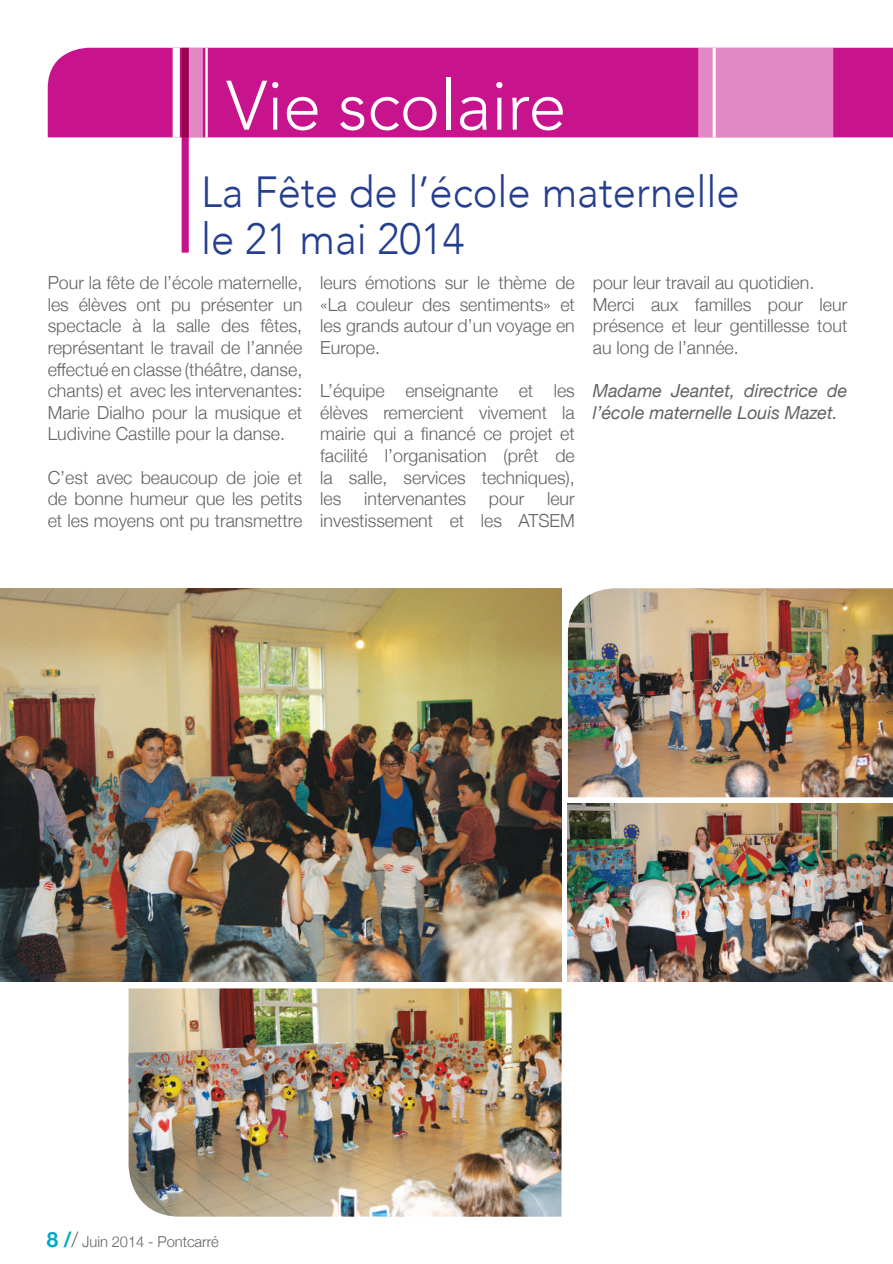
<style>
.page{position:relative;width:893px;height:1264px;background:#fff}
.page>*{position:absolute;margin:0;border:0;box-sizing:border-box;transform-origin:0 0}
.t1{font:300 69.15px "Avenir";letter-spacing:-.005em;color:#fff}
.t2{font:300 43.5px/46.5px "Avenir";color:#253f8e;scale:.96 1}
.t3{font:300 18px/21.6px "Helvetica Neue";color:#636366;text-align:justify}
.t4{font:italic 18px/21.6px "Helvetica Neue";color:#636366}
.t5{font:300 15px "Helvetica Neue";letter-spacing:-.005em;color:#636366}
.s1{font-weight:700;font-size:21px;color:#00abc0}
.s2{font-size:21px}
</style>
<div class="page">
<div style="left:48px;top:48px;width:845px;height:89px;background:#c7148c"></div>
<div style="left:189px;top:48px;width:14px;height:89px;background:#e289c5"></div>
<hr style="left:205px;top:48px;width:3px;height:89px;background:#fff">
<div style="left:173px;top:48px;width:7px;height:89px;background:#fff"></div>
<svg style="left:182px;top:48px;width:7px;height:205px"></svg>
<div style="left:698px;top:48px;width:135px;height:89px;background:#e289c5"></div>
<hr style="left:712px;top:48px;width:3px;height:89px;background:#fff">
<img style="left:0;top:588px;width:561px;height:393px">
<img style="left:568px;top:588px;width:325px;height:209px">
<img style="left:568px;top:803px;width:325px;height:178px">
<img style="left:129px;top:988px;width:432px;height:228px">
<h1 class="t1" style="left:226px;top:65px;width:341px">Vie scolaire</h1>
<h2 class="t2" style="left:201px;top:169px;width:563px">La Fête de l’école maternelle le 21 mai 2014</h2>
<p class="t3" style="left:48px;top:271px;width:256px">Pour la fête de l’école maternelle, les élèves ont pu présenter un spectacle à la salle des fêtes, représentant le travail de l’année effectué en classe (théâtre, danse, chants) et avec les intervenantes:<br>Marie Dialho pour la musique et Ludivine Castille pour la danse.</p>
<p class="t3" style="left:48px;top:465px;width:256px">C’est avec beaucoup de joie et de bonne humeur que les petits et les moyens ont pu transmettre</p>
<p class="t3" style="left:320px;top:271px;width:256px">leurs émotions sur le thème de «La couleur des sentiments» et les grands autour d’un voyage en Europe.</p>
<p class="t3" style="left:320px;top:379px;width:256px">L’équipe enseignante et les élèves remercient vivement la mairie qui a financé ce projet et facilité l’organisation (prêt de la salle, services techniques), les</p>
<p class="t3" style="left:593px;top:271px;width:256px;text-align:left">pour leur travail au quotidien.<br>Merci aux familles pour leur présence et leur gentillesse tout au long de l’année.</p>
<p class="t4" style="left:593px;top:381px;width:256px">Madame Jeantet, directrice de l’école maternelle Louis Mazet.</p>
<p class="t3" style="left:320px;top:487px;width:256px;text-align:right">leur<br>investissement et les ATSEM</p>
<p class="t3" style="left:364px;top:487px;width:103px">intervenantes</p>
<p class="t3" style="left:489px;top:487px;width:37px">pour</p>
<p class="t5" style="left:47px;top:1229px;width:173px"><span class="s1">8 /</span><span class="s2">/</span> Juin 2014 - Pontcarré</p>
</div>
